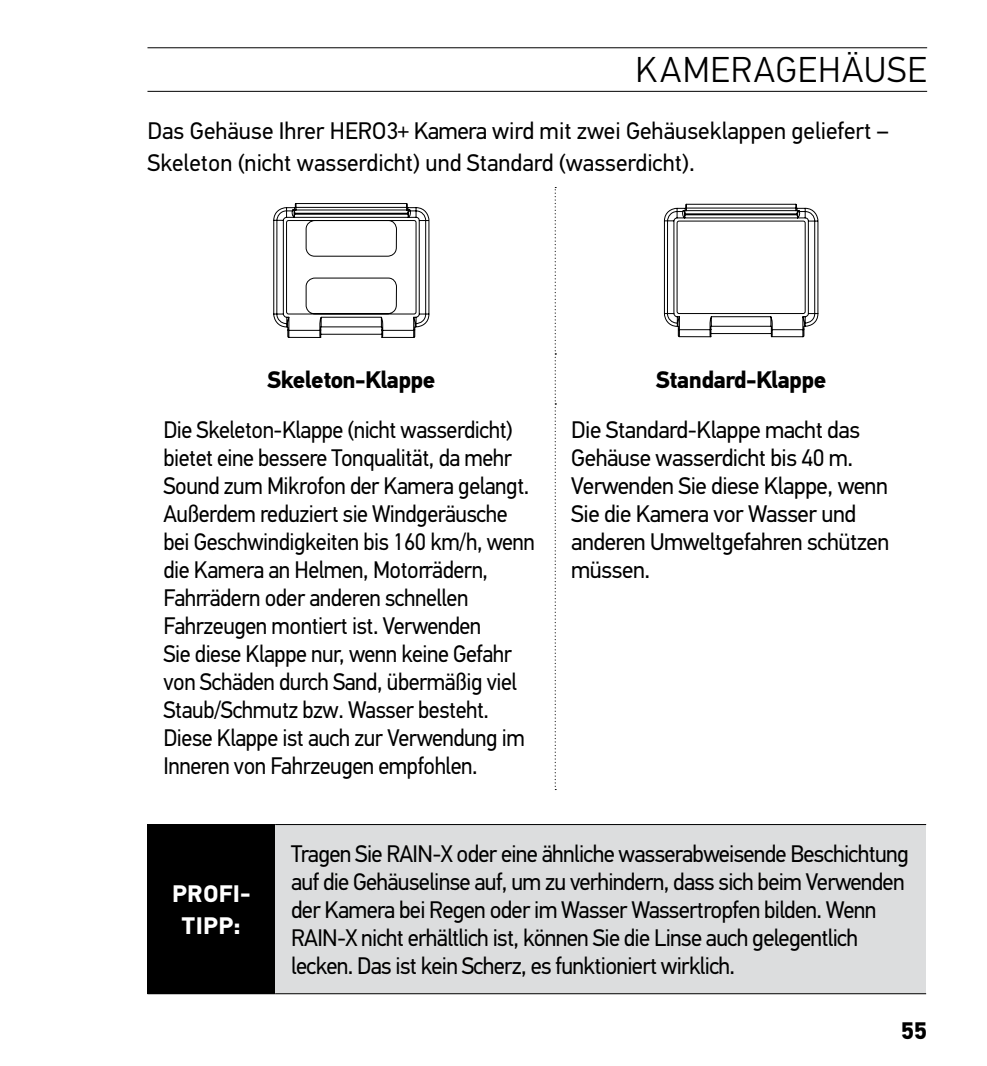
<style>
.page{position:relative;width:987px;height:1066px;background:#fff}
.page>*{position:absolute;margin:0;border:0;box-sizing:border-box;transform-origin:0 0}
.t1{font:300 36px "PF Din Text Pro";letter-spacing:.03em;color:#000}
.t2{font:24px/28px "PF Din Text Pro";letter-spacing:-.02em;color:#000;scale:.94 1}
.t3{font:24px/28px "PF Din Text Pro";letter-spacing:-.02em;color:#000;scale:.96 1}
.t4{font:24px/28px "PF Din Text Pro";letter-spacing:-.02em;color:#000}
.t5{font:24px/32px "PF Din Text Pro";color:#000}
.t6{font:700 24px "PF Din Text Pro";letter-spacing:-.025em;color:#000}
.t7{font:700 24px/32px "PF Din Text Pro";letter-spacing:.02em;color:#fff;text-align:center}
</style>
<div class="page">
<hr style="left:147px;top:91px;width:780px;height:1px;background:#000">
<hr style="left:147px;top:47px;width:780px;height:1px;background:#000">
<svg style="left:554px;top:187px;width:2px;height:603px"></svg>
<svg style="left:273px;top:203px;width:157px;height:135px"></svg>
<svg style="left:663px;top:203px;width:155px;height:135px"></svg>
<div style="left:147px;top:824px;width:128px;height:170px;background:#000"></div>
<div style="left:275px;top:824px;width:651px;height:170px;background:#dcddde"></div>
<hr style="left:275px;top:824px;width:651px;height:1px;background:#000">
<hr style="left:275px;top:993px;width:651px;height:1px;background:#000">
<h1 class="t1" style="left:635px;top:49px;width:293px">KAMERAGEHÄUSE</h1>
<p class="t5" style="left:147px;top:115px;width:742px">Das Gehäuse Ihrer HERO3+ Kamera wird mit zwei Gehäuseklappen geliefert –<br>Skeleton (nicht wasserdicht) und Standard (wasserdicht).</p>
<p class="t6" style="left:267px;top:365px;width:170px">Skeleton-Klappe</p>
<p class="t6" style="left:656px;top:365px;width:172px">Standard-Klappe</p>
<p class="t2" style="left:163px;top:416px;width:396px">Die Skeleton-Klappe (nicht wasserdicht) bietet eine bessere Tonqualität, da mehr Sound zum Mikrofon der Kamera gelangt.<br>Außerdem reduziert sie Windgeräusche bei Geschwindigkeiten bis 160 km/h, wenn die Kamera an Helmen, Motorrädern, Fahrrädern oder anderen schnellen Fahrzeugen montiert ist. Verwenden<br>Sie diese Klappe nur, wenn keine Gefahr von Schäden durch Sand, übermäßig viel Staub/Schmutz bzw. Wasser besteht.<br>Diese Klappe ist auch zur Verwendung im Inneren von Fahrzeugen empfohlen.</p>
<p class="t4" style="left:571px;top:416px;width:319px">Die Standard-Klappe macht das<br>Gehäuse wasserdicht bis 40 m.<br>Verwenden Sie diese Klappe, wenn<br>Sie die Kamera vor Wasser und anderen Umweltgefahren schützen müssen.</p>
<p class="t7" style="left:172px;top:878px;width:80px">PROFI-<br>TIPP:</p>
<p class="t3" style="left:291px;top:840px;width:645px">Tragen Sie RAIN-X oder eine ähnliche wasserabweisende Beschichtung auf die Gehäuselinse auf, um zu verhindern, dass sich beim Verwenden der Kamera bei Regen oder im Wasser Wassertropfen bilden. Wenn RAIN-X nicht erhältlich ist, können Sie die Linse auch gelegentlich lecken. Das ist kein Scherz, es funktioniert wirklich.</p>
<p class="t6" style="left:900px;top:1016px;width:28px">55</p>
</div>
